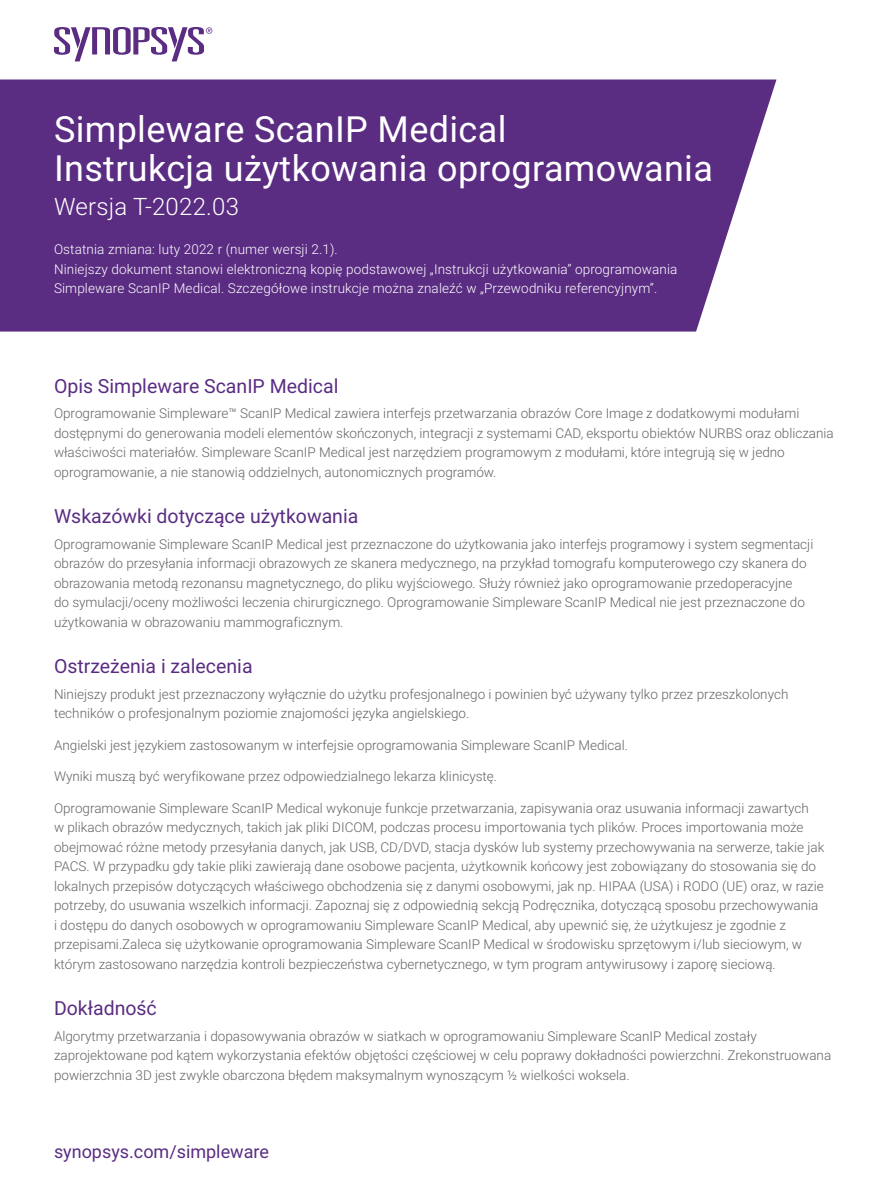
<style>
.page{position:relative;width:891px;height:1188px;background:#fff}
.page>*{position:absolute;margin:0;border:0;box-sizing:border-box;transform-origin:0 0}
.t1{font:36px/39px "Roboto";letter-spacing:.01em;color:#fff}
.SUBTITLE{font:300 24px "Roboto";letter-spacing:.01em;color:#fff}
.HEADING_1{font:19.5px "Roboto";color:#5a2c82}
.t2{font:18px "Roboto";color:#5a2c82}
.BODY_COPY{font:300 13.5px/19.5px "Roboto";color:#636466}
.SUBTITLE-2{font:300 13.5px/19.5px "Roboto";letter-spacing:.01em;color:#fff}
</style>
<div class="page">
<svg style="left:0;top:27px;width:270px;height:53px"></svg>
<div style="left:0;top:80px;width:777px;height:252px;background:#5a2c82"></div>
<p class="t1" style="left:54px;top:108px;width:661px">Simpleware ScanIP Medical<br>Instrukcja użytkowania oprogramowania</p>
<p class="SUBTITLE" style="left:54px;top:190px;width:187px">Wersja T-2022.03</p>
<p class="SUBTITLE-2" style="left:54px;top:239px;width:285px">Ostatnia zmiana: luty 2022 r (numer wersji 2.1).</p>
<p class="SUBTITLE-2" style="left:54px;top:259px;width:625px">Niniejszy dokument stanowi elektroniczną kopię podstawowej „Instrukcji użytkowania” oprogramowania<br>Simpleware ScanIP Medical. Szczegółowe instrukcje można znaleźć w „Przewodniku referencyjnym”.</p>
<p class="HEADING_1" style="left:54px;top:372px;width:286px">Opis Simpleware ScanIP Medical</p>
<p class="BODY_COPY" style="left:54px;top:403px;width:781px">Oprogramowanie Simpleware™ ScanIP Medical zawiera interfejs przetwarzania obrazów Core Image z dodatkowymi modułami dostępnymi do generowania modeli elementów skończonych, integracji z systemami CAD, eksportu obiektów NURBS oraz obliczania właściwości materiałów. Simpleware ScanIP Medical jest narzędziem programowym z modułami, które integrują się w jedno oprogramowanie, a nie stanowią oddzielnych, autonomicznych programów.</p>
<p class="HEADING_1" style="left:54px;top:503px;width:306px">Wskazówki dotyczące użytkowania</p>
<p class="BODY_COPY" style="left:54px;top:534px;width:761px">Oprogramowanie Simpleware ScanIP Medical jest przeznaczone do użytkowania jako interfejs programowy i system segmentacji obrazów do przesyłania informacji obrazowych ze skanera medycznego, na przykład tomografu komputerowego czy skanera do obrazowania metodą rezonansu magnetycznego, do pliku wyjściowego. Służy również jako oprogramowanie przedoperacyjne<br>do symulacji/oceny możliwości leczenia chirurgicznego. Oprogramowanie Simpleware ScanIP Medical nie jest przeznaczone do użytkowania w obrazowaniu mammograficznym.</p>
<p class="HEADING_1" style="left:54px;top:653px;width:200px">Ostrzeżenia i zalecenia</p>
<p class="BODY_COPY" style="left:54px;top:684px;width:736px">Niniejszy produkt jest przeznaczony wyłącznie do użytku profesjonalnego i powinien być używany tylko przez przeszkolonych techników o profesjonalnym poziomie znajomości języka angielskiego.</p>
<p class="BODY_COPY" style="left:54px;top:735px;width:575px">Angielski jest językiem zastosowanym w interfejsie oprogramowania Simpleware ScanIP Medical.</p>
<p class="BODY_COPY" style="left:54px;top:766px;width:445px">Wyniki muszą być weryfikowane przez odpowiedzialnego lekarza klinicystę.</p>
<p class="BODY_COPY" style="left:54px;top:798px;width:772px">Oprogramowanie Simpleware ScanIP Medical wykonuje funkcje przetwarzania, zapisywania oraz usuwania informacji zawartych<br>w plikach obrazów medycznych, takich jak pliki DICOM, podczas procesu importowania tych plików. Proces importowania może obejmować różne metody przesyłania danych, jak USB, CD/DVD, stacja dysków lub systemy przechowywania na serwerze, takie jak PACS. W przypadku gdy takie pliki zawierają dane osobowe pacjenta, użytkownik końcowy jest zobowiązany do stosowania się do lokalnych przepisów dotyczących właściwego obchodzenia się z danymi osobowymi, jak np. HIPAA (USA) i RODO (UE) oraz, w razie potrzeby, do usuwania wszelkich informacji. Zapoznaj się z odpowiednią sekcją Podręcznika, dotyczącą sposobu przechowywania i dostępu do danych osobowych w oprogramowaniu Simpleware ScanIP Medical, aby upewnić się, że użytkujesz je zgodnie z przepisami.Zaleca się użytkowanie oprogramowania Simpleware ScanIP Medical w środowisku sprzętowym i/lub sieciowym, w którym zastosowano narzędzia kontroli bezpieczeństwa cybernetycznego, w tym program antywirusowy i zaporę sieciową.</p>
<p class="HEADING_1" style="left:54px;top:995px;width:104px">Dokładność</p>
<p class="BODY_COPY" style="left:54px;top:1026px;width:779px">Algorytmy przetwarzania i dopasowywania obrazów w siatkach w oprogramowaniu Simpleware ScanIP Medical zostały zaprojektowane pod kątem wykorzystania efektów objętości częściowej w celu poprawy dokładności powierzchni. Zrekonstruowana powierzchnia 3D jest zwykle obarczona błędem maksymalnym wynoszącym ½ wielkości woksela.</p>
<h3 class="t2" style="left:54px;top:1139px;width:217px">synopsys.com/simpleware</h3>
</div>
